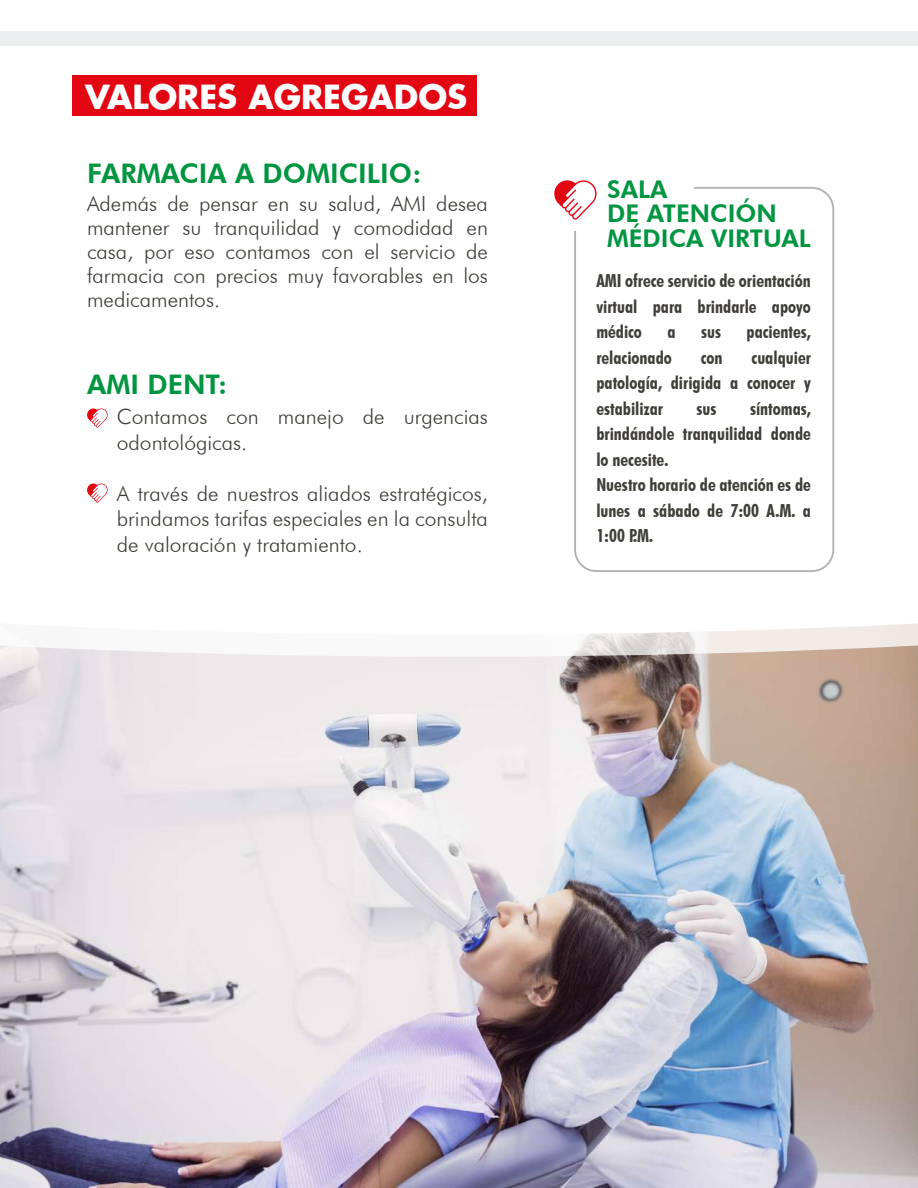
<style>
.page{position:relative;width:918px;height:1188px;background:#fff}
.page>*{position:absolute;margin:0;border:0;box-sizing:border-box;transform-origin:0 0}
.t1{font:700 32.55px "Futura";color:#fff}
.t2{font:800 27px "Futura BT";color:#009540}
.t3{font:800 24.3px/24.3px "Futura BT";color:#009540}
.t4{font:300 21px/24px "Futura BT";color:#3f3e39;text-align:justify}
.t5{font:700 condensed 18px/25.5px "Futura BT";color:#3f3e39;text-align:justify}
</style>
<div class="page">
<img style="left:0;top:657px;width:918px;height:531px">
<svg style="left:0;top:635px;width:918px;height:22px"></svg>
<svg style="left:91px;top:482px;width:827px;height:153px"></svg>
<div style="left:0;top:31px;width:918px;height:14px;background:#edeef0"></div>
<svg style="left:87px;top:409px;width:21px;height:19px"></svg>
<svg style="left:87px;top:484px;width:21px;height:19px"></svg>
<div style="left:574px;top:187px;width:260px;height:385px;border:2px solid #b4b1b1;border-radius:21px"></div>
<div style="left:568px;top:172px;width:126px;height:59px;background:#fff"></div>
<svg style="left:554px;top:180px;width:43px;height:40px"></svg>
<div style="left:72px;top:76px;width:405px;height:40px;background:#e20613"></div>
<h1 class="t1" style="left:85px;top:74px;width:384px">VALORES AGREGADOS</h1>
<p class="t2" style="left:87px;top:157px;width:336px">FARMACIA A DOMICILIO:</p>
<p class="t4" style="left:87px;top:192px;width:402px">Además de pensar en su salud, AMI desea mantener su tranquilidad y comodidad en casa, por eso contamos con el servicio de farmacia con precios muy favorables en los medicamentos.</p>
<p class="t2" style="left:87px;top:368px;width:141px">AMI DENT:</p>
<p class="t4" style="left:117px;top:404px;width:373px;line-height:25.5px">Contamos con manejo de urgencias odontológicas.</p>
<p class="t4" style="left:117px;top:481px;width:373px;line-height:25.5px">A través de nuestros aliados estratégicos, brindamos tarifas especiales en la consulta de valoración y tratamiento.</p>
<p class="t3" style="left:607px;top:177px;width:205px">SALA<br>DE ATENCIÓN<br>MÉDICA VIRTUAL</p>
<p class="t5" style="left:596px;top:268px;width:216px">AMI ofrece servicio de orientación virtual para brindarle apoyo médico</p>
<p class="t5" style="left:667px;top:319px;width:10px">a</p>
<p class="t5" style="left:701px;top:319px;width:21px">sus</p>
<p class="t5" style="left:747px;top:319px;width:66px">pacientes,</p>
<p class="t5" style="left:596px;top:344px;width:77px">relacionado</p>
<p class="t5" style="left:701px;top:344px;width:23px">con</p>
<p class="t5" style="left:596px;top:344px;width:216px;text-indent:155px">cualquier patología, dirigida a conocer y estabilizar</p>
<p class="t5" style="left:596px;top:395px;width:216px;text-align:left;text-indent:154px">síntomas, brindándole tranquilidad donde lo necesite.<br>Nuestro horario de atención es de lunes a sábado de 7:00 A.M. a<br>1:00 P.M.</p>
<p class="t5" style="left:697px;top:395px;width:21px">sus</p>
</div>
